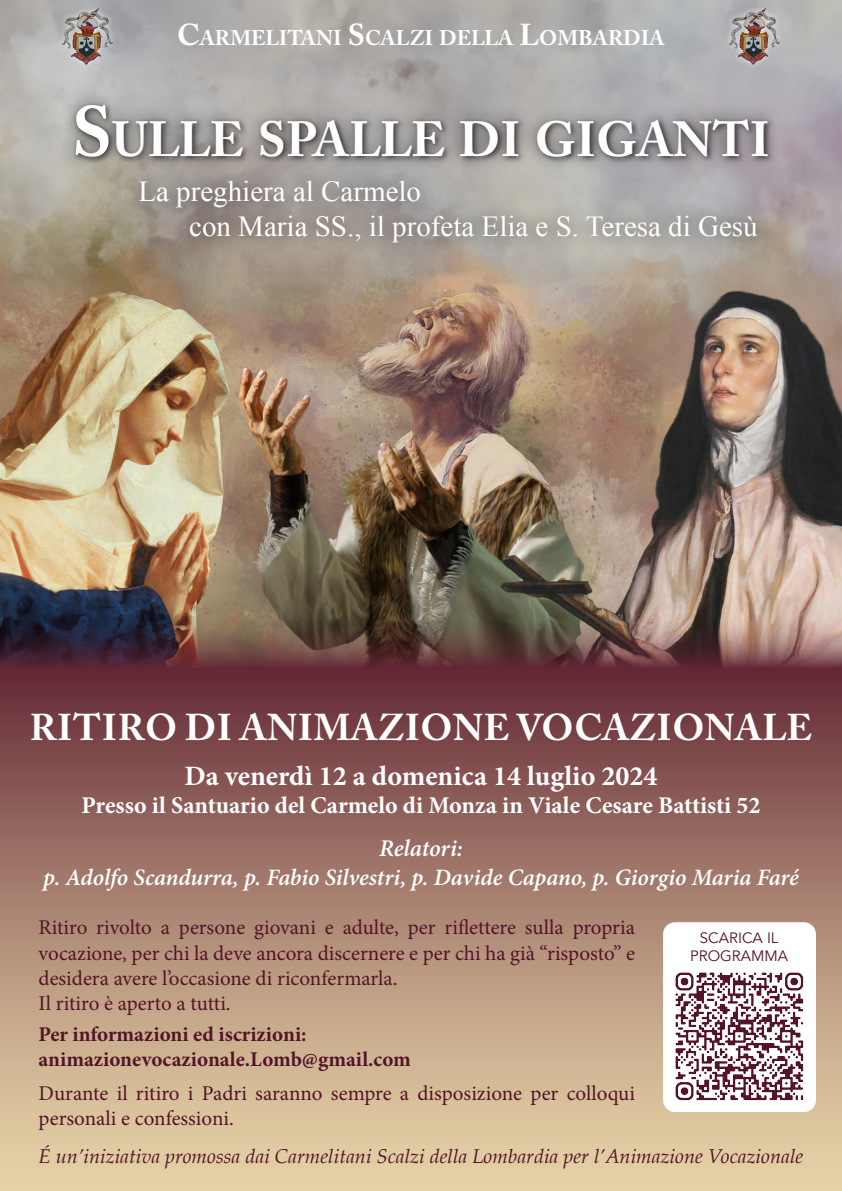
<style>
.page{position:relative;width:842px;height:1191px;background:#fff}
.page>*{position:absolute;margin:0;border:0;box-sizing:border-box;transform-origin:0 0}
.t1{font:700 49px "Adobe Caslon Pro";color:#fff}
.t2{font:700 37px "Adobe Caslon Pro";letter-spacing:.015em;color:#fff}
.t3{font:29px/34.8px "Times New Roman";color:#fff}
.t4{font:700 28px "Minion Pro";color:#fff}
.t5{font:700 24px "Minion Pro";color:#fff}
.t6{font:italic 600 24px "Minion Pro";letter-spacing:-.005em;color:#fff}
.t7{font:italic 600 23.5px "Minion Pro";letter-spacing:-.005em;color:#fff}
.Testo{font:21px/25.2px "Minion Pro";color:#541428;text-align:justify}
.Testo-2{font:700 21px/25.2px "Minion Pro";color:#541428}
.t8{font:700 21px "Adobe Caslon Pro";color:#fff}
.t9{font:italic 20px "Palatino";color:#541428}
.t10{font:15px/18px "Avenir";color:#541428;text-align:center}
.s1{font-size:30px}
.s2{font-size:70px}
</style>
<div class="page">
<img style="left:0;top:0;width:842px;height:612px">
<svg style="left:0;top:612px;width:842px;height:579px;background:#a37e6e"></svg>
<div style="left:61px;top:89px;width:721px;height:83px;background:#231f20;opacity:.75"></div>
<div style="left:56px;top:3px;width:62px;height:67px;background:#fff;opacity:.75"></div>
<img style="left:61px;top:6px;width:53px;height:61px">
<div style="left:723px;top:3px;width:62px;height:67px;background:#b4b3b7"></div>
<img style="left:729px;top:6px;width:52px;height:59px">
<div style="left:663px;top:922px;width:153px;height:190px;background:#fff;border-radius:12px"></div>
<div style="left:123px;top:164px;width:651px;height:95px;background:#231f20;opacity:.75"></div>
<img style="left:675px;top:972px;width:129px;height:129px">
<p class="t8" style="left:177px;top:25px;width:489px"><span class="s1">C</span>ARMELITANI <span class="s1">S</span>CALZI DELLA <span class="s1">L</span>OMBARDIA</p>
<p class="t1" style="left:72px;top:110px;width:700px"><span class="s2">S</span>ULLE SPALLE DI GIGANTI</p>
<p class="t3" style="left:189px;top:173px;width:570px;text-indent:-51px">La preghiera al Carmelo<br>con Maria SS., il profeta Elia e S. Teresa di Gesù</p>
<p class="t2" style="left:30px;top:705px;width:784px">RITIRO DI ANIMAZIONE VOCAZIONALE</p>
<p class="t4" style="left:184px;top:756px;width:474px">Da venerdì 12 a domenica 14 luglio 2024</p>
<p class="t5" style="left:81px;top:789px;width:680px">Presso il Santuario del Carmelo di Monza in Viale Cesare Battisti 52</p>
<p class="t6" style="left:379px;top:832px;width:85px">Relatori:</p>
<p class="t7" style="left:43px;top:860px;width:757px">p. Adolfo Scandurra, p. Fabio Silvestri, p. Davide Capano, p. Giorgio Maria Faré</p>
<p class="Testo" style="left:39px;top:915px;width:598px">Ritiro rivolto a persone giovani e adulte, per riflettere sulla propria vocazione, per chi la deve ancora discernere e per chi ha già “risposto” e desidera avere l’occasione di riconfermarla.</p>
<p class="Testo" style="left:39px;top:991px;width:194px">Il ritiro è aperto a tutti.</p>
<p class="Testo-2" style="left:39px;top:1021px;width:374px">Per informazioni ed iscrizioni: animazionevocazionale.Lomb@gmail.com</p>
<p class="Testo" style="left:39px;top:1080px;width:598px">Durante il ritiro i Padri saranno sempre a disposizione per colloqui personali e confessioni.</p>
<p class="t10" style="left:690px;top:929px;width:99px">SCARICA IL<br>PROGRAMMA</p>
<p class="t9" style="left:39px;top:1139px;width:766px">É un’iniziativa promossa dai Carmelitani Scalzi della Lombardia per l’Animazione Vocazionale</p>
</div>
